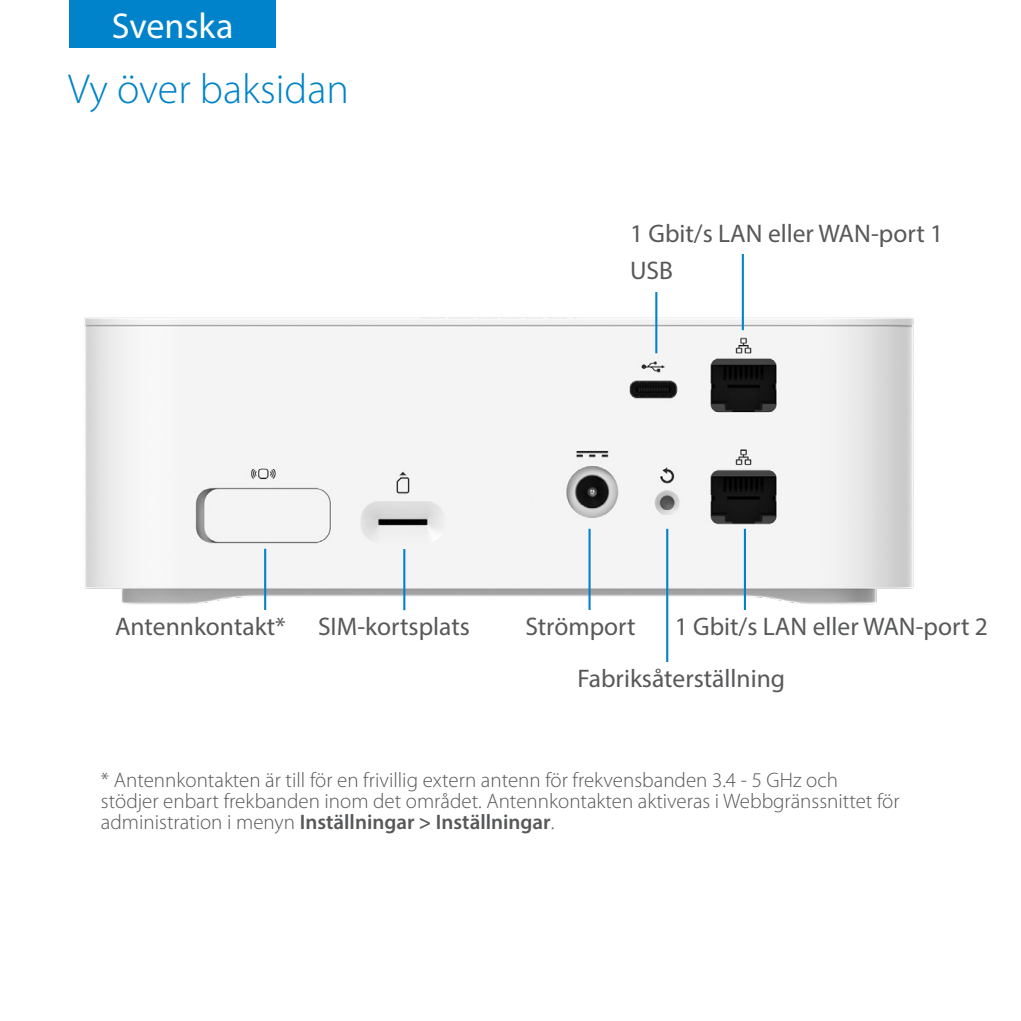
<style>
.page{position:relative;width:1021px;height:1021px;background:#fff}
.page>*{position:absolute;margin:0;border:0;box-sizing:border-box;transform-origin:0 0}
.Subhead_1{font:300 42px "Myriad Pro";color:#0083ca}
.t1{font:36px "Myriad Pro";color:#fff}
.Body_Copy_1{font:25.5px "Myriad Pro";color:#57585a}
.Body_Copy_1-2{font:300 21px/21px "Myriad Pro";color:#57585a}
.s1{font-weight:600}
</style>
<div class="page">
<div style="left:70px;top:0;width:206px;height:47px;background:#0083ca"></div>
<img style="left:84px;top:311px;width:830px;height:302px">
<hr style="left:403px;top:549px;width:2px;height:61px;background:#0083ca">
<hr style="left:655px;top:292px;width:2px;height:61px;background:#0083ca">
<hr style="left:741px;top:254px;width:3px;height:76px;background:#0083ca">
<hr style="left:588px;top:529px;width:2px;height:81px;background:#0083ca">
<hr style="left:264px;top:549px;width:2px;height:61px;background:#0083ca">
<hr style="left:744px;top:529px;width:2px;height:81px;background:#0083ca">
<hr style="left:666px;top:529px;width:2px;height:133px;background:#0083ca">
<h2 class="t1" style="left:112px;top:4px;width:123px">Svenska</h2>
<p class="Subhead_1" style="left:68px;top:66px;width:282px">Vy över baksidan</p>
<p class="Body_Copy_1" style="left:630px;top:218px;width:315px">1 Gbit/s LAN eller WAN-port 1</p>
<p class="Body_Copy_1" style="left:630px;top:254px;width:44px">USB</p>
<p class="Body_Copy_1" style="left:115px;top:610px;width:172px">Antennkontakt*</p>
<p class="Body_Copy_1" style="left:318px;top:610px;width:153px">SIM-kortsplats</p>
<p class="Body_Copy_1" style="left:674px;top:610px;width:315px">1 Gbit/s LAN eller WAN-port 2</p>
<p class="Body_Copy_1" style="left:525px;top:610px;width:112px">Strömport</p>
<p class="Body_Copy_1" style="left:577px;top:662px;width:209px">Fabriksåterställning</p>
<p class="Body_Copy_1-2" style="left:101px;top:769px;width:800px">* Antennkontakten är till för en frivillig extern antenn för frekvensbanden 3.4 - 5 GHz och stödjer enbart frekbanden inom det området. Antennkontakten aktiveras i Webbgränssnittet för administration i menyn <span class="s1">Inställningar &gt; Inställningar</span>.</p>
</div>
